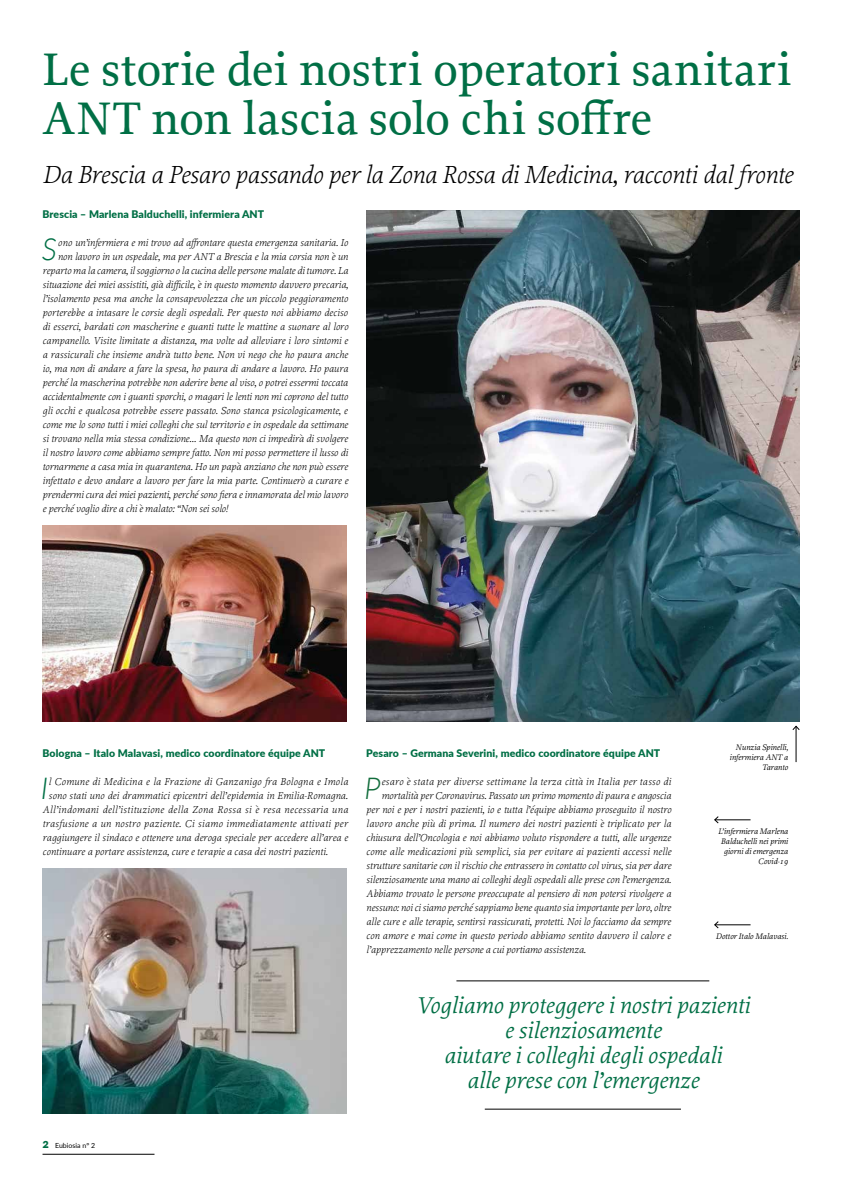
<style>
.page{position:relative;width:842px;height:1191px;background:#fff}
.page>*{position:absolute;margin:0;border:0;box-sizing:border-box;transform-origin:0 0}
.t1{font:500 48px/49px "Proforma";color:#006f45}
.t2{font:italic 300 30.3px "Lato";color:#006f45}
.t3{font:italic 300 30.3px "Lato";color:#126d3c}
.t4{font:italic 300 26px "Proforma";letter-spacing:-.015em;color:#000}
.t5{font:italic 24px/25px "Proforma";color:#006f45;text-align:center}
.t6{font:italic 300 10.5px "Proforma";color:#000}
.t7{font:italic 300 10.5px "Proforma";letter-spacing:.03em;color:#000}
.t8{font:900 10.5px "Lato";letter-spacing:.01em;color:#006f45}
.t9{font:italic 300 10.5px "Proforma";letter-spacing:.035em;color:#000}
.t10{font:italic 8.5px/10px "Proforma";color:#000;text-align:right}
.t11{font:7px "Lato";color:#000}
.s1{font-weight:900;font-size:12px;color:#006f45}
</style>
<div class="page">
<hr style="left:43px;top:1154px;width:111px;height:1px;background:#000">
<img style="left:366px;top:211px;width:433px;height:510px">
<img style="left:43px;top:526px;width:304px;height:196px">
<img style="left:43px;top:869px;width:304px;height:244px">
<hr style="left:796px;top:726px;width:1px;height:36px;background:#000">
<svg style="left:792px;top:725px;width:8px;height:5px"></svg>
<hr style="left:715px;top:819px;width:35px;height:1px;background:#000">
<svg style="left:714px;top:816px;width:5px;height:7px"></svg>
<hr style="left:715px;top:924px;width:35px;height:1px;background:#000">
<svg style="left:714px;top:921px;width:5px;height:7px"></svg>
<hr style="left:456px;top:980px;width:253px;height:1px;background:#000">
<hr style="left:485px;top:1108px;width:196px;height:1px;background:#000">
<h1 class="t1" style="left:43px;top:44px;width:751px">Le storie dei nostri operatori sanitari<br>ANT non lascia solo chi soffre</h1>
<h3 class="t4" style="left:43px;top:158px;width:752px">Da Brescia a Pesaro passando per la Zona Rossa di Medicina, racconti dal fronte</h3>
<p class="t8" style="left:43px;top:206px;width:223px">Brescia – Marlena Balduchelli, infermiera ANT</p>
<h2 class="t2" style="left:42px;top:232px;width:16px">S</h2>
<p class="t6" style="left:58px;top:236px;width:292px">ono un’infermiera e mi trovo ad affrontare questa emergenza sanitaria. Io</p>
<p class="t6" style="left:58px;top:250px;width:292px">non lavoro in un ospedale, ma per ANT a Brescia e la mia corsia non è un</p>
<p class="t6" style="left:43px;top:264px;width:307px">reparto ma la camera, il soggiorno o la cucina delle persone malate di tumore. La</p>
<p class="t6" style="left:43px;top:278px;width:307px">situazione dei miei assistiti, già difficile, è in questo momento davvero precaria,</p>
<p class="t6" style="left:43px;top:292px;width:307px">l’isolamento pesa ma anche la consapevolezza che un piccolo peggioramento</p>
<p class="t6" style="left:43px;top:306px;width:307px">porterebbe a intasare le corsie degli ospedali. Per questo noi abbiamo deciso</p>
<p class="t6" style="left:43px;top:320px;width:307px">di esserci, bardati con mascherine e guanti tutte le mattine a suonare al loro</p>
<p class="t6" style="left:43px;top:333px;width:307px">campanello. Visite limitate a distanza, ma volte ad alleviare i loro sintomi e</p>
<p class="t6" style="left:43px;top:347px;width:307px">a rassicurali che insieme andrà tutto bene. Non vi nego che ho paura anche</p>
<p class="t6" style="left:43px;top:361px;width:307px">io, ma non di andare a fare la spesa, ho paura di andare a lavoro. Ho paura</p>
<p class="t6" style="left:43px;top:375px;width:307px">perché la mascherina potrebbe non aderire bene al viso, o potrei essermi toccata</p>
<p class="t6" style="left:43px;top:389px;width:307px">accidentalmente con i guanti sporchi, o magari le lenti non mi coprono del tutto</p>
<p class="t6" style="left:43px;top:403px;width:307px">gli occhi e qualcosa potrebbe essere passato. Sono stanca psicologicamente, e</p>
<p class="t6" style="left:43px;top:417px;width:307px">come me lo sono tutti i miei colleghi che sul territorio e in ospedale da settimane</p>
<p class="t6" style="left:43px;top:431px;width:307px">si trovano nella mia stessa condizione… Ma questo non ci impedirà di svolgere</p>
<p class="t6" style="left:43px;top:445px;width:307px">il nostro lavoro come abbiamo sempre fatto. Non mi posso permettere il lusso di</p>
<p class="t6" style="left:43px;top:459px;width:307px">tornarmene a casa mia in quarantena. Ho un papà anziano che non può essere</p>
<p class="t6" style="left:43px;top:473px;width:307px">infettato e devo andare a lavoro per fare la mia parte. Continuerò a curare e</p>
<p class="t6" style="left:43px;top:487px;width:307px">prendermi cura dei miei pazienti, perché sono fiera e innamorata del mio lavoro</p>
<p class="t6" style="left:43px;top:501px;width:187px">e perché voglio dire a chi è malato: “Non sei solo!</p>
<p class="t8" style="left:43px;top:745px;width:284px">Bologna – Italo Malavasi, medico coordinatore équipe ANT</p>
<h2 class="t2" style="left:40px;top:771px;width:10px">I</h2>
<p class="t7" style="left:49px;top:775px;width:301px">l Comune di Medicina e la Frazione di Ganzanigo fra Bologna e Imola</p>
<p class="t6" style="left:49px;top:789px;width:301px">sono stati uno dei drammatici epicentri dell’epidemia in Emilia-Romagna.</p>
<p class="t9" style="left:43px;top:803px;width:307px">All’indomani dell’istituzione della Zona Rossa si è resa necessaria una</p>
<p class="t7" style="left:43px;top:817px;width:307px">trasfusione a un nostro paziente. Ci siamo immediatamente attivati per</p>
<p class="t6" style="left:43px;top:831px;width:307px">raggiungere il sindaco e ottenere una deroga speciale per accedere all’area e</p>
<p class="t6" style="left:43px;top:845px;width:287px">continuare a portare assistenza, cure e terapie a casa dei nostri pazienti.</p>
<p class="t8" style="left:366px;top:745px;width:296px">Pesaro – Germana Severini, medico coordinatore équipe ANT</p>
<h2 class="t3" style="left:364px;top:771px;width:18px">P</h2>
<p class="t7" style="left:381px;top:775px;width:291px">esaro è stata per diverse settimane la terza città in Italia per tasso di</p>
<p class="t6" style="left:381px;top:789px;width:291px">mortalità per Coronavirus. Passato un primo momento di paura e angoscia</p>
<p class="t6" style="left:366px;top:803px;width:306px">per noi e per i nostri pazienti, io e tutta l’équipe abbiamo proseguito il nostro</p>
<p class="t6" style="left:366px;top:817px;width:306px">lavoro anche più di prima. Il numero dei nostri pazienti è triplicato per la</p>
<p class="t6" style="left:366px;top:831px;width:306px">chiusura dell’Oncologia e noi abbiamo voluto rispondere a tutti, alle urgenze</p>
<p class="t6" style="left:366px;top:845px;width:307px">come alle medicazioni più semplici, sia per evitare ai pazienti accessi nelle</p>
<p class="t6" style="left:366px;top:859px;width:306px">strutture sanitarie con il rischio che entrassero in contatto col virus, sia per dare</p>
<p class="t6" style="left:366px;top:872px;width:306px">silenziosamente una mano ai colleghi degli ospedali alle prese con l’emergenza.</p>
<p class="t6" style="left:366px;top:886px;width:306px">Abbiamo trovato le persone preoccupate al pensiero di non potersi rivolgere a</p>
<p class="t6" style="left:366px;top:900px;width:306px">nessuno: noi ci siamo perché sappiamo bene quanto sia importante per loro, oltre</p>
<p class="t6" style="left:366px;top:914px;width:306px">alle cure e alle terapie, sentirsi rassicurati, protetti. Noi lo facciamo da sempre</p>
<p class="t6" style="left:366px;top:928px;width:306px">con amore e mai come in questo periodo abbiamo sentito davvero il calore e</p>
<p class="t6" style="left:366px;top:942px;width:221px">l’apprezzamento nelle persone a cui portiamo assistenza.</p>
<p class="t10" style="left:729px;top:742px;width:60px">Nunzia Spinelli, infermiera ANT a<br>Taranto</p>
<p class="t10" style="left:718px;top:826px;width:71px">L’infermiera Marlena<br>Balduchelli nei primi giorni di emergenza<br>Covid-19</p>
<p class="t10" style="left:716px;top:931px;width:74px">Dottor Italo Malavasi.</p>
<h3 class="t5" style="left:416px;top:992px;width:336px">Vogliamo proteggere i nostri pazienti e silenziosamente<br>aiutare i colleghi degli ospedali<br>alle prese con l’emergenze</h3>
<p class="t11" style="left:43px;top:1140px;width:54px"><span class="s1">2</span> Eubiosia n° 2</p>
</div>
